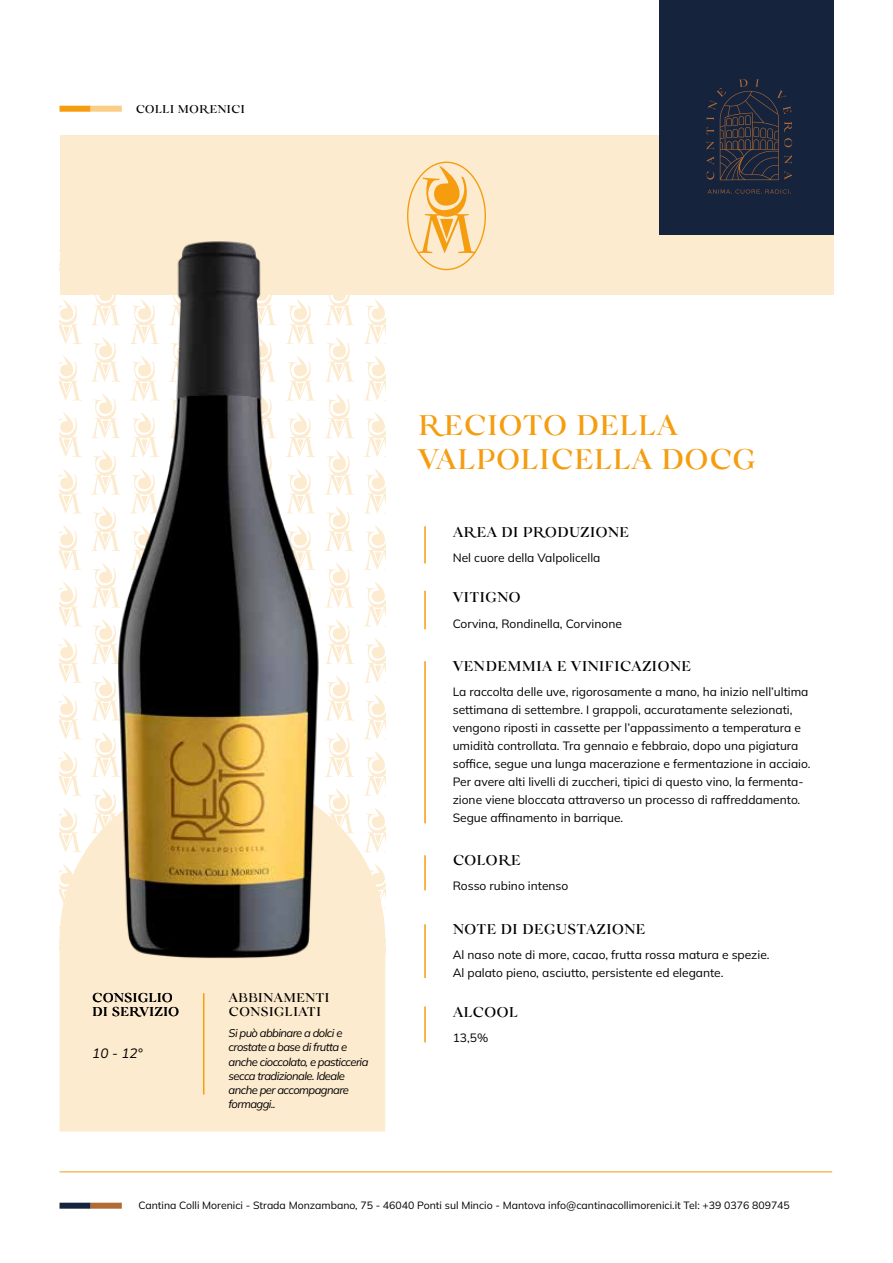
<style>
.page{position:relative;width:893px;height:1263px;background:#fff}
.page>*{position:absolute;margin:0;border:0;box-sizing:border-box;transform-origin:0 0}
.t1{font:600 30px/34.5px "Velour";color:#f59d0f}
.t2{font:600 15px "Velour";color:#000}
.t3{font:600 13.5px/14.2px "Velour";color:#000}
.t4{font:italic 200 13.5px "Mulish";color:#000}
.t5{font:200 12px/18px "Mulish";color:#000}
.t6{font:600 12px "Velour";color:#000}
.t7{font:italic 200 11.25px/14.2px "Mulish";letter-spacing:-.05em;color:#000}
.t8{font:200 10.5px "Mulish";color:#000}
</style>
<div class="page">
<svg style="left:60px;top:299px;width:22px;height:45px"></svg>
<svg style="left:91px;top:294px;width:14px;height:31px"></svg>
<svg style="left:333px;top:294px;width:21px;height:31px"></svg>
<svg style="left:364px;top:300px;width:21px;height:44px"></svg>
<svg style="left:60px;top:356px;width:22px;height:45px"></svg>
<svg style="left:91px;top:337px;width:14px;height:45px"></svg>
<svg style="left:333px;top:337px;width:21px;height:45px"></svg>
<svg style="left:364px;top:356px;width:21px;height:45px"></svg>
<svg style="left:60px;top:412px;width:22px;height:45px"></svg>
<svg style="left:91px;top:393px;width:14px;height:45px"></svg>
<svg style="left:333px;top:394px;width:21px;height:44px"></svg>
<svg style="left:364px;top:412px;width:21px;height:45px"></svg>
<svg style="left:60px;top:469px;width:22px;height:45px"></svg>
<svg style="left:91px;top:450px;width:14px;height:45px"></svg>
<svg style="left:333px;top:450px;width:21px;height:45px"></svg>
<svg style="left:364px;top:469px;width:21px;height:45px"></svg>
<svg style="left:60px;top:525px;width:22px;height:45px"></svg>
<svg style="left:91px;top:506px;width:14px;height:45px"></svg>
<svg style="left:333px;top:507px;width:21px;height:44px"></svg>
<svg style="left:364px;top:525px;width:21px;height:45px"></svg>
<svg style="left:60px;top:582px;width:21px;height:44px"></svg>
<svg style="left:91px;top:563px;width:14px;height:45px"></svg>
<svg style="left:333px;top:563px;width:21px;height:45px"></svg>
<svg style="left:364px;top:582px;width:21px;height:44px"></svg>
<svg style="left:60px;top:638px;width:22px;height:45px"></svg>
<svg style="left:91px;top:619px;width:14px;height:45px"></svg>
<svg style="left:333px;top:619px;width:21px;height:45px"></svg>
<svg style="left:364px;top:638px;width:21px;height:45px"></svg>
<svg style="left:60px;top:695px;width:21px;height:44px"></svg>
<svg style="left:91px;top:676px;width:14px;height:45px"></svg>
<svg style="left:333px;top:676px;width:21px;height:45px"></svg>
<svg style="left:364px;top:695px;width:21px;height:44px"></svg>
<svg style="left:60px;top:751px;width:17px;height:25px"></svg>
<svg style="left:93px;top:732px;width:12px;height:44px"></svg>
<svg style="left:333px;top:732px;width:19px;height:44px"></svg>
<svg style="left:366px;top:751px;width:19px;height:25px"></svg>
<svg style="left:60px;top:776px;width:325px;height:355px;background:#fdecd3"></svg>
<div style="left:60px;top:135px;width:773px;height:159px;background:#fdebcf"></div>
<div style="left:659px;top:0;width:174px;height:235px;background:#16233d"></div>
<svg style="left:707px;top:190px;width:84px;height:4px"></svg>
<svg style="left:706px;top:79px;width:86px;height:101px"></svg>
<hr style="left:424px;top:526px;width:2px;height:37px;background:#f59d0f">
<hr style="left:424px;top:661px;width:2px;height:162px;background:#f59d0f">
<hr style="left:424px;top:924px;width:2px;height:54px;background:#f59d0f">
<hr style="left:424px;top:855px;width:2px;height:35px;background:#f59d0f">
<hr style="left:424px;top:1006px;width:2px;height:36px;background:#f59d0f">
<hr style="left:424px;top:591px;width:2px;height:38px;background:#f59d0f">
<svg style="left:407px;top:162px;width:79px;height:108px"></svg>
<hr style="left:203px;top:993px;width:1px;height:101px;background:#f59d0f">
<hr style="left:60px;top:1171px;width:772px;height:1px;background:#f59d0f">
<img style="left:105px;top:241px;width:228px;height:741px">
<div style="left:60px;top:106px;width:31px;height:6px;background:#f59d0f"></div>
<div style="left:91px;top:106px;width:31px;height:6px;background:#face87"></div>
<div style="left:60px;top:1203px;width:31px;height:6px;background:#16233d"></div>
<div style="left:91px;top:1203px;width:31px;height:6px;background:#b16c35"></div>
<p class="t6" style="left:136px;top:102px;width:111px">COLLI MORENICI</p>
<p class="t3" style="left:92px;top:991px;width:89px">CONSIGLIO<br>DI SERVIZIO</p>
<p class="t4" style="left:92px;top:1044px;width:52px">10 - 12°</p>
<p class="t3" style="left:229px;top:991px;width:103px">ABBINAMENTI<br>CONSIGLIATI</p>
<p class="t7" style="left:229px;top:1025px;width:141px">Si può abbinare a dolci e crostate a base di frutta e anche cioccolato, e pasticceria secca tradizionale. Ideale anche per accompagnare formaggi..</p>
<h1 class="t1" style="left:418px;top:408px;width:340px">RECIOTO DELLA<br>VALPOLICELLA DOCG</h1>
<p class="t2" style="left:453px;top:524px;width:178px">AREA DI PRODUZIONE</p>
<p class="t5" style="left:453px;top:548px;width:149px">Nel cuore della Valpolicella</p>
<p class="t2" style="left:453px;top:588px;width:70px">VITIGNO</p>
<p class="t5" style="left:453px;top:615px;width:171px">Corvina, Rondinella, Corvinone</p>
<p class="t2" style="left:453px;top:657px;width:240px">VENDEMMIA E VINIFICAZIONE</p>
<p class="t5" style="left:453px;top:682px;width:359px">La raccolta delle uve, rigorosamente a mano, ha inizio nell’ultima settimana di settembre. I grappoli, accuratamente selezionati, vengono riposti in cassette per l’appassimento a temperatura e umidità controllata. Tra gennaio e febbraio, dopo una pigiatura soffice, segue una lunga macerazione e fermentazione in acciaio.<br>Per avere alti livelli di zuccheri, tipici di questo vino, la fermenta&shy;zione viene bloccata attraverso un processo di raffreddamento.<br>Segue affinamento in barrique.</p>
<p class="t2" style="left:453px;top:852px;width:70px">COLORE</p>
<p class="t5" style="left:453px;top:876px;width:117px">Rosso rubino intenso</p>
<p class="t2" style="left:453px;top:921px;width:194px">NOTE DI DEGUSTAZIONE</p>
<p class="t5" style="left:453px;top:945px;width:318px">Al naso note di more, cacao, frutta rossa matura e spezie.<br>Al palato pieno, asciutto, persistente ed elegante.</p>
<p class="t2" style="left:453px;top:1004px;width:67px">ALCOOL</p>
<p class="t5" style="left:453px;top:1028px;width:37px">13,5%</p>
<p class="t8" style="left:138px;top:1198px;width:653px">Cantina Colli Morenici - Strada Monzambano, 75 - 46040 Ponti sul Mincio - Mantova info@cantinacollimorenici.it Tel: +39 0376 809745</p>
</div>
